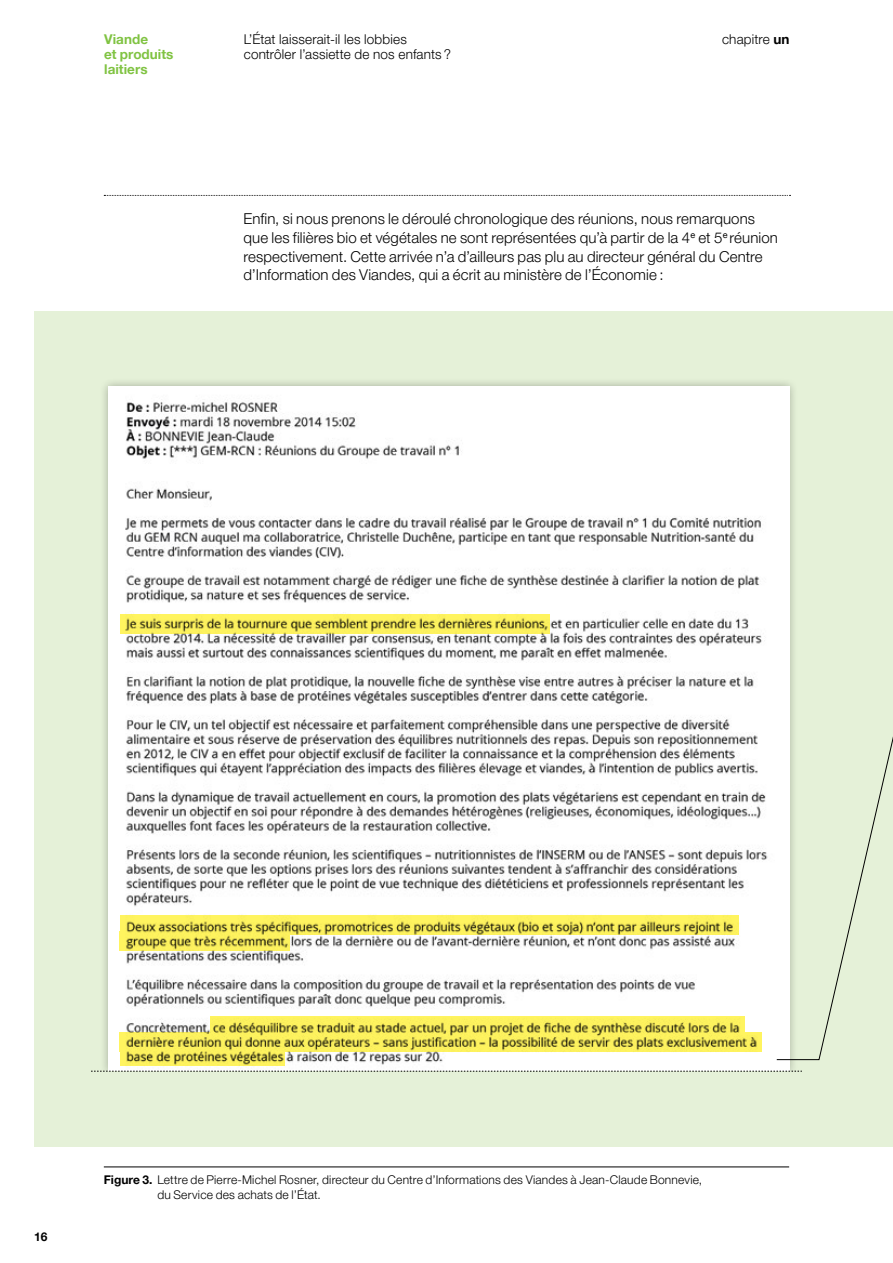
<style>
.page{position:relative;width:893px;height:1263px;background:#fff}
.page>*{position:absolute;margin:0;border:0;box-sizing:border-box;transform-origin:0 0}
.t1{font:300 15px/18.8px "Helvetica Neue LT Pro";letter-spacing:.01em;color:#000}
.t2{font:300 13.5px/15px "Helvetica Neue LT Pro";letter-spacing:.01em;color:#000}
.t3{font:700 13.5px/15px "Helvetica Neue LT Pro";color:#80c342}
.t4{font:300 12px/15px "Helvetica Neue LT Pro";letter-spacing:.015em;color:#000}
.t5{font:700 12px "Helvetica Neue LT Pro";color:#000}
.s1{font-weight:700}
</style>
<div class="page">
<div style="left:34px;top:311px;width:859px;height:835px;background:#e5f1d8"></div>
<svg style="left:104px;top:195px;width:686px;height:1px"></svg>
<div style="left:100px;top:377px;width:698px;height:703px;background:#000;opacity:.3"></div>
<img style="left:109px;top:386px;width:680px;height:685px">
<svg style="left:776px;top:402px;width:117px;height:658px"></svg>
<hr style="left:104px;top:1167px;width:685px;height:1px;background:#000">
<div style="left:75px;top:1071px;width:739px;height:30px;background:#e5f1d8"></div>
<svg style="left:91px;top:1071px;width:711px;height:1px"></svg>
<svg style="left:120px;top:614px;width:429px;height:20px;background:#dfd552"></svg>
<svg style="left:120px;top:915px;width:618px;height:20px;background:#dcd251"></svg>
<svg style="left:120px;top:1032px;width:642px;height:19px;background:#d3c94e"></svg>
<svg style="left:120px;top:1046px;width:165px;height:20px;background:#d8ce50"></svg>
<svg style="left:210px;top:1017px;width:534px;height:19px;background:#dcd251"></svg>
<svg style="left:120px;top:931px;width:170px;height:19px;background:#dad051"></svg>
<p class="t2" style="left:244px;top:31px;width:209px">L’État laisserait-il les lobbies contrôler l’assiette de nos enfants ?</p>
<p class="t3" style="left:104px;top:31px;width:45px">Viande</p>
<p class="t2" style="left:722px;top:31px;width:69px">chapitre <span class="s1">un</span></p>
<p class="t3" style="left:104px;top:46px;width:71px">et produits laitiers</p>
<p class="t1" style="left:243px;top:209px;width:536px">Enfin, si nous prenons le déroulé chronologique des réunions, nous remarquons que les filières bio et végétales ne sont représentées qu’à partir de la 4<sup>e</sup> et 5<sup>e</sup> réunion respectivement. Cette arrivée n’a d’ailleurs pas plu au directeur général du Centre d’Information des Viandes, qui a écrit au ministère de l’Économie :</p>
<p class="t5" style="left:34px;top:1230px;width:15px">16</p>
<p class="t4" style="left:157px;top:1172px;width:546px;text-indent:-54px"><span class="s1">Figure 3.</span> Lettre de Pierre-Michel Rosner, directeur du Centre d’Informations des Viandes à Jean-Claude Bonnevie, du Service des achats de l’État.</p>
</div>
